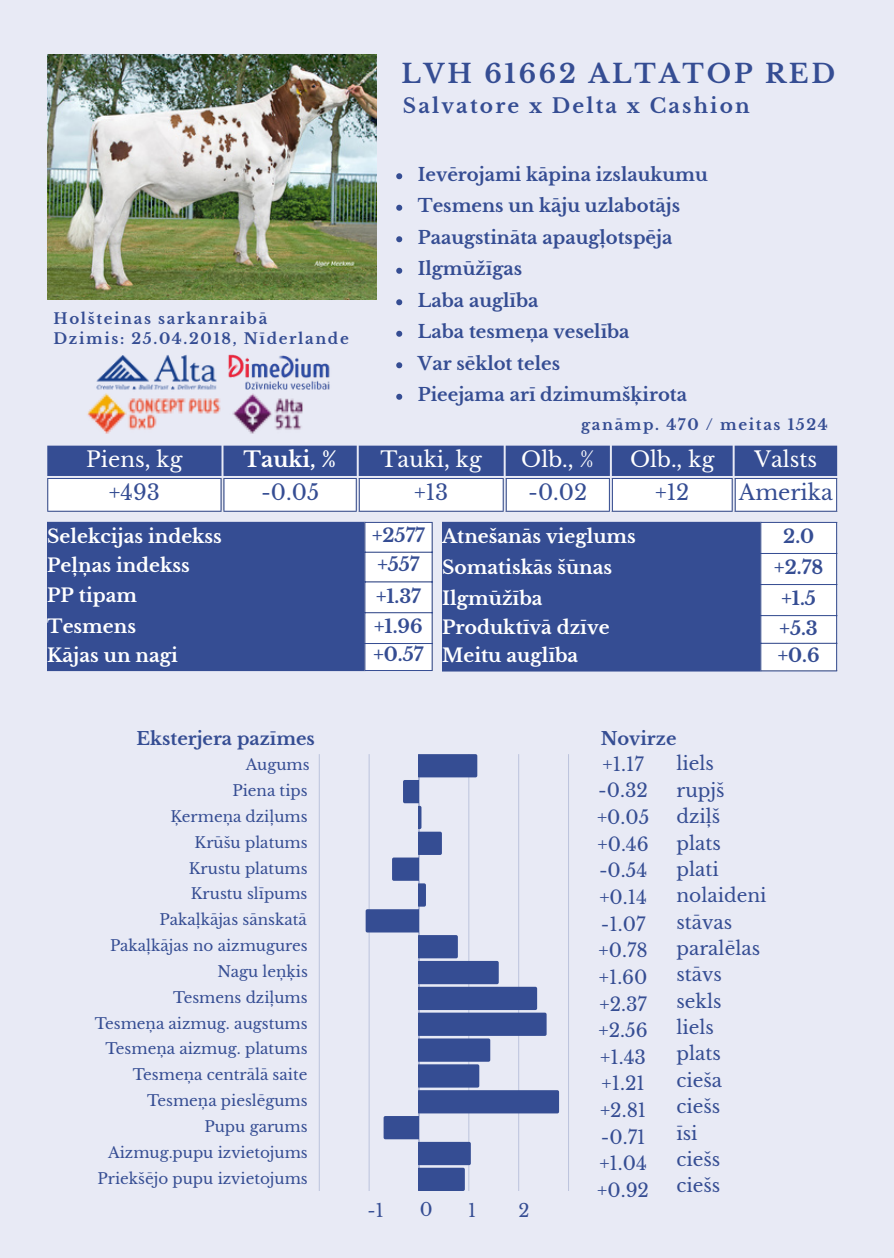
<style>
.page{position:relative;width:894px;height:1258px;background:#fff}
.page>*{position:absolute;margin:0;border:0;box-sizing:border-box;transform-origin:0 0}
.t1{font:700 25.8px "Libre Baskerville";letter-spacing:.11em;color:#354d93}
.t2{font:21.3px "Libre Baskerville";color:#fff}
.t3{font:21.3px "Libre Baskerville";color:#354d93}
.t4{font:700 21.3px "Libre Baskerville";color:#fff}
.t5{font:700 20.1px "Libre Baskerville";letter-spacing:.11em;color:#354d93}
.t6{font:18.6px/26.7px "Libre Baskerville";color:#354d93;text-align:center}
.t7{font:700 18.6px "Libre Baskerville";color:#fff}
.t8{font:700 18.6px "Libre Baskerville";color:#354d93}
.t9{font:700 18px "Libre Baskerville";color:#354d93}
.t10{font:18px "Libre Baskerville";color:#354d93}
.t11{font:15px/25.8px "Libre Baskerville";color:#354d93;text-align:right}
.t12{font:700 15px "Libre Baskerville";letter-spacing:.11em;color:#354d93}
</style>
<div class="page">
<div style="left:0;top:0;width:893px;height:1258px;background:#e8eaf5"></div>
<svg style="left:47px;top:446px;width:789px;height:66px;background:#9da9ca"></svg>
<hr style="left:47px;top:479px;width:1px;height:32px;background:#354d93">
<hr style="left:220px;top:479px;width:1px;height:32px;background:#354d93">
<hr style="left:47px;top:478px;width:174px;height:1px;background:#354d93">
<hr style="left:47px;top:511px;width:174px;height:1px;background:#354d93">
<hr style="left:223px;top:479px;width:1px;height:32px;background:#354d93">
<hr style="left:355px;top:479px;width:1px;height:32px;background:#354d93">
<hr style="left:223px;top:478px;width:133px;height:1px;background:#354d93">
<hr style="left:223px;top:511px;width:133px;height:1px;background:#354d93">
<hr style="left:358px;top:479px;width:1px;height:32px;background:#354d93">
<hr style="left:502px;top:479px;width:1px;height:32px;background:#354d93">
<hr style="left:358px;top:478px;width:145px;height:1px;background:#354d93">
<hr style="left:358px;top:511px;width:145px;height:1px;background:#354d93">
<hr style="left:505px;top:479px;width:1px;height:32px;background:#354d93">
<hr style="left:608px;top:479px;width:1px;height:32px;background:#354d93">
<hr style="left:505px;top:478px;width:104px;height:1px;background:#354d93">
<hr style="left:505px;top:511px;width:104px;height:1px;background:#354d93">
<hr style="left:611px;top:479px;width:1px;height:32px;background:#354d93">
<hr style="left:731px;top:479px;width:1px;height:32px;background:#354d93">
<hr style="left:611px;top:478px;width:121px;height:1px;background:#354d93">
<hr style="left:611px;top:511px;width:121px;height:1px;background:#354d93">
<hr style="left:734px;top:479px;width:1px;height:32px;background:#354d93">
<hr style="left:835px;top:479px;width:1px;height:32px;background:#354d93">
<hr style="left:734px;top:478px;width:102px;height:1px;background:#354d93">
<hr style="left:734px;top:511px;width:102px;height:1px;background:#354d93">
<img style="left:228px;top:354px;width:102px;height:40px">
<hr style="left:319px;top:754px;width:1px;height:437px;background:#c4cbe1">
<hr style="left:568px;top:754px;width:1px;height:437px;background:#bdc4dd">
<svg style="left:365px;top:754px;width:194px;height:437px"></svg>
<div style="left:47px;top:522px;width:317px;height:149px;background:#354d93"></div>
<div style="left:365px;top:523px;width:66px;height:147px;background:#fff"></div>
<hr style="left:364px;top:523px;width:1px;height:147px;background:#354d93">
<hr style="left:431px;top:523px;width:1px;height:147px;background:#354d93">
<hr style="left:364px;top:522px;width:68px;height:1px;background:#354d93">
<hr style="left:364px;top:552px;width:68px;height:1px;background:#354d93">
<hr style="left:364px;top:581px;width:68px;height:1px;background:#354d93">
<hr style="left:364px;top:612px;width:68px;height:1px;background:#354d93">
<hr style="left:364px;top:643px;width:68px;height:1px;background:#354d93">
<hr style="left:364px;top:670px;width:68px;height:1px;background:#354d93">
<div style="left:442px;top:522px;width:318px;height:149px;background:#354d93"></div>
<div style="left:761px;top:522px;width:76px;height:149px;background:#fff"></div>
<hr style="left:760px;top:523px;width:1px;height:147px;background:#354d93">
<hr style="left:835px;top:523px;width:1px;height:147px;background:#354d93">
<hr style="left:760px;top:522px;width:76px;height:1px;background:#354d93">
<hr style="left:760px;top:553px;width:76px;height:1px;background:#354d93">
<hr style="left:760px;top:584px;width:76px;height:1px;background:#354d93">
<hr style="left:760px;top:615px;width:76px;height:1px;background:#354d93">
<hr style="left:760px;top:643px;width:76px;height:1px;background:#354d93">
<hr style="left:760px;top:670px;width:76px;height:1px;background:#354d93">
<img style="left:87px;top:394px;width:216px;height:40px">
<img style="left:96px;top:355px;width:121px;height:39px">
<img style="left:47px;top:55px;width:329px;height:245px">
<svg style="left:396px;top:173px;width:6px;height:6px"></svg>
<svg style="left:396px;top:205px;width:6px;height:6px"></svg>
<svg style="left:396px;top:236px;width:6px;height:6px"></svg>
<svg style="left:396px;top:268px;width:6px;height:6px"></svg>
<svg style="left:396px;top:299px;width:6px;height:6px"></svg>
<svg style="left:396px;top:331px;width:6px;height:6px"></svg>
<svg style="left:396px;top:362px;width:6px;height:6px"></svg>
<svg style="left:396px;top:394px;width:6px;height:6px"></svg>
<p class="t12" style="left:54px;top:310px;width:215px">Holšteinas sarkanraibā</p>
<p class="t12" style="left:54px;top:330px;width:296px">Dzimis: 25.04.2018, Nīderlande</p>
<p class="t1" style="left:401px;top:58px;width:435px">LVH 61662 ALTATOP RED</p>
<p class="t5" style="left:403px;top:93px;width:348px">Salvatore x Delta x Cashion</p>
<p class="t9" style="left:417px;top:163px;width:291px">Ievērojami kāpina izslaukumu</p>
<p class="t9" style="left:417px;top:195px;width:264px">Tesmens un kāju uzlabotājs</p>
<p class="t9" style="left:417px;top:226px;width:256px">Paaugstināta apaugļotspēja</p>
<p class="t9" style="left:417px;top:258px;width:106px">Ilgmūžīgas</p>
<p class="t9" style="left:417px;top:289px;width:122px">Laba auglība</p>
<p class="t9" style="left:417px;top:321px;width:213px">Laba tesmeņa veselība</p>
<p class="t9" style="left:417px;top:352px;width:144px">Var sēklot teles</p>
<p class="t9" style="left:417px;top:384px;width:271px">Pieejama arī dzimumšķirota</p>
<p class="t12" style="left:581px;top:415px;width:248px">ganāmp. 470 / meitas 1524</p>
<p class="t2" style="left:86px;top:446px;width:98px">Piens, kg</p>
<p class="t4" style="left:243px;top:446px;width:95px">Tauki, %</p>
<p class="t2" style="left:380px;top:446px;width:103px">Tauki, kg</p>
<p class="t2" style="left:521px;top:446px;width:74px">Olb., %</p>
<p class="t2" style="left:629px;top:446px;width:86px">Olb., kg</p>
<p class="t2" style="left:754px;top:446px;width:64px">Valsts</p>
<h1 class="t3" style="left:109px;top:479px;width:52px">+493</h1>
<h2 class="t3" style="left:261px;top:479px;width:59px">-0.05</h2>
<p class="t3" style="left:414px;top:479px;width:36px">+13</p>
<p class="t3" style="left:528px;top:479px;width:60px">-0.02</p>
<p class="t3" style="left:655px;top:479px;width:36px">+12</p>
<p class="t3" style="left:738px;top:479px;width:95px">Amerika</p>
<p class="t7" style="left:47px;top:524px;width:176px">Selekcijas indekss</p>
<p class="t8" style="left:372px;top:523px;width:54px">+2577</p>
<p class="t7" style="left:47px;top:554px;width:144px">Peļņas indekss</p>
<p class="t8" style="left:377px;top:553px;width:44px">+557</p>
<p class="t7" style="left:47px;top:584px;width:91px">PP tipam</p>
<p class="t8" style="left:376px;top:584px;width:46px">+1.37</p>
<p class="t7" style="left:47px;top:615px;width:90px">Tesmens</p>
<p class="t8" style="left:374px;top:615px;width:50px">+1.96</p>
<p class="t7" style="left:47px;top:644px;width:132px">Kājas un nagi</p>
<p class="t8" style="left:373px;top:643px;width:52px">+0.57</p>
<p class="t7" style="left:442px;top:524px;width:195px">Atnešanās vieglums</p>
<p class="t8" style="left:783px;top:525px;width:33px">2.0</p>
<p class="t7" style="left:442px;top:555px;width:171px">Somatiskās šūnas</p>
<p class="t8" style="left:774px;top:556px;width:50px">+2.78</p>
<p class="t7" style="left:442px;top:587px;width:102px">Ilgmūžība</p>
<p class="t8" style="left:781px;top:587px;width:36px">+1.5</p>
<p class="t7" style="left:442px;top:616px;width:169px">Produktīvā dzīve</p>
<p class="t8" style="left:779px;top:617px;width:40px">+5.3</p>
<p class="t7" style="left:442px;top:644px;width:138px">Meitu auglība</p>
<p class="t8" style="left:777px;top:644px;width:43px">+0.6</p>
<h3 class="t9" style="left:137px;top:727px;width:180px">Eksterjera pazīmes</h3>
<h4 class="t9" style="left:600px;top:727px;width:77px">Novirze</h4>
<p class="t11" style="left:95px;top:752px;width:216px">Augums<br>Piena tips<br>Ķermeņa dziļums<br>Krūšu platums<br>Krustu platums<br>Krustu slīpums<br>Pakaļkājas sānskatā<br>Pakaļkājas no aizmugures<br>Nagu leņķis<br>Tesmens dziļums<br>Tesmeņa aizmug. augstums<br>Tesmeņa aizmug. platums<br>Tesmeņa centrālā saite<br>Tesmeņa pieslēgums<br>Pupu garums<br>Aizmug.pupu izvietojums<br>Priekšējo pupu izvietojums</p>
<p class="t11" style="left:413px;top:1193px;width:12px">0</p>
<p class="t11" style="left:503px;top:1193px;width:32px">200</p>
<h5 class="t10" style="left:419px;top:1198px;width:14px">0</h5>
<p class="t10" style="left:468px;top:1199px;width:10px">1</p>
<p class="t10" style="left:518px;top:1199px;width:13px">2</p>
<h4 class="t6" style="left:597px;top:751px;width:54px">+1.17 -0.32 +0.05 +0.46 -0.54 +0.14 -1.07 +0.78 +1.60 +2.37 +2.56 +1.43 +1.21 +2.81 -0.71 +1.04 +0.92</h4>
<h3 class="t6" style="left:676px;top:751px;width:92px;text-align:left">liels rupjš dziļš plats plati nolaideni stāvas paralēlas stāvs sekls<br>liels<br>plats cieša ciešs<br>īsi<br>ciešs ciešs</h3>
</div>
